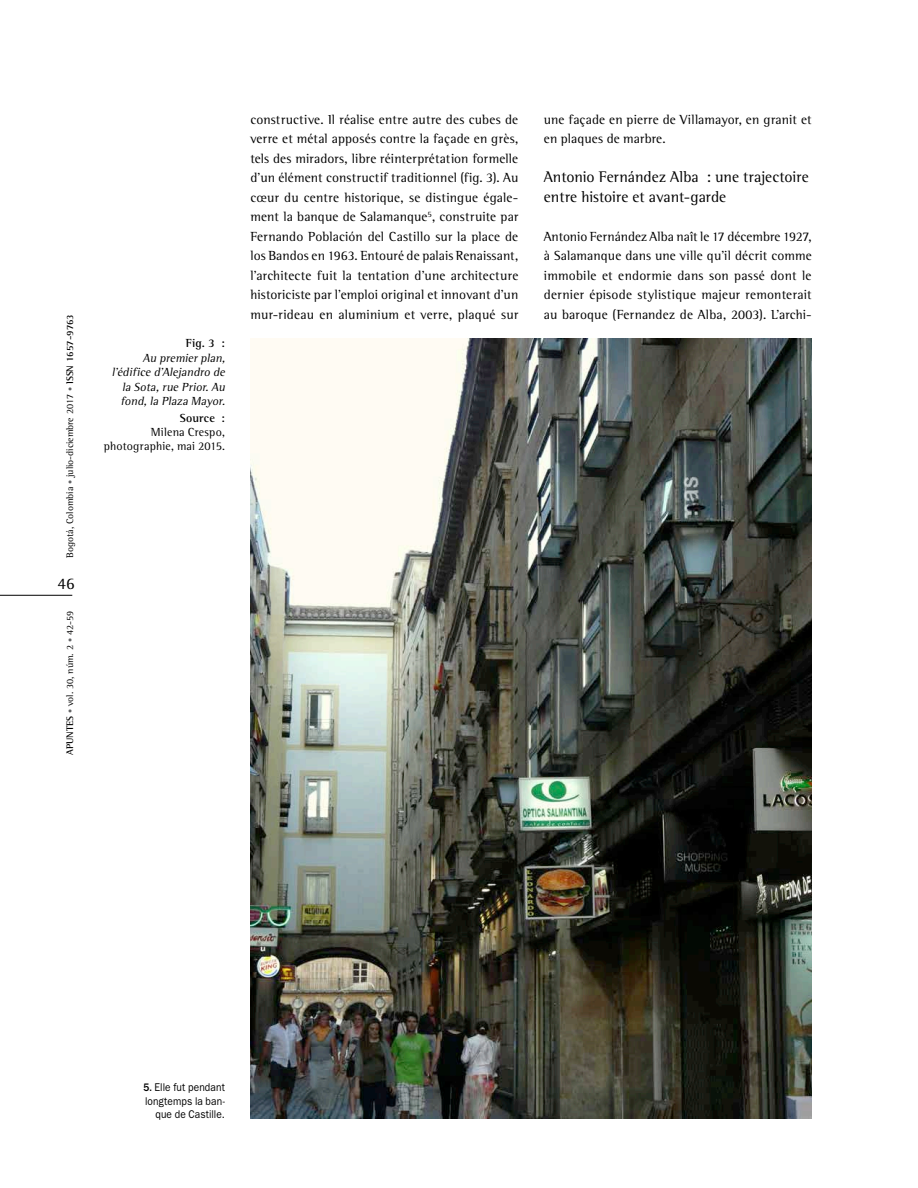
<style>
.page{position:relative;width:918px;height:1188px;background:#fff}
.page>*{position:absolute;margin:0;border:0;box-sizing:border-box;transform-origin:0 0}
.t1{font:16.5px "Agfa Rotis Semi Serif";color:#000}
.Subtitulo{font:15.75px/19.5px "Agfa Rotis Semi Serif";letter-spacing:.005em;color:#000}
.Body_Text{font:13.5px/19.5px "Agfa Rotis Semi Serif";letter-spacing:.015em;color:#000;text-align:justify}
.Body_Inicio{font:13.5px/19.5px "Agfa Rotis Semi Serif";letter-spacing:.01em;color:#000;text-align:justify}
.Pie_de_Foto_Texto{font:italic 12px/14.4px "Agfa Rotis Semi Serif";letter-spacing:.01em;color:#000;text-align:right}
.Pie_de_Foto_Texto_Fu{font:12px/14.4px "Agfa Rotis Semi Serif";letter-spacing:.015em;color:#000;text-align:right}
.Pie_de_Foto_Subtítul{font:700 12px "Agfa Rotis Semi Serif";letter-spacing:.015em;color:#000}
.Pie_de_Página{font:11.25px/13.5px "ITC Franklin Gothic Std";letter-spacing:.01em;color:#000;text-align:right;scale:.9 1}
.t2{font:9.75px "Agfa Rotis Semi Serif";color:#000}
.s1{font-size:8.25px;color:#636466}
.s2{font-weight:700}
.s3{font-weight:500}
</style>
<div class="page">
<hr style="left:0;top:595px;width:72px;height:1px;background:#000">
<img style="left:250px;top:338px;width:562px;height:780px">
<p class="t2" style="left:64px;top:558px;width:245px;rotate:-90deg">Bogotá, Colombia <span class="s1">•</span> julio-diciembre 2017 <span class="s1">•</span> <span class="s2">ISSN 1657-9763</span></p>
<p class="t1" style="left:57px;top:574px;width:19px">46</p>
<p class="t2" style="left:64px;top:755px;width:145px;rotate:-90deg"><span class="s2">APUNTES</span> <span class="s1">•</span> vol. 30, núm. 2 <span class="s1">•</span> 42-59</p>
<p class="Pie_de_Foto_Subtítul" style="left:186px;top:336px;width:41px">Fig. 3 :</p>
<p class="Pie_de_Foto_Texto" style="left:112px;top:351px;width:117px">Au premierplan, l’édifice d’Alejandro de la Sota,rue Prior.Au fond,la Plaza Mayor.</p>
<p class="Pie_de_Foto_Subtítul" style="left:180px;top:410px;width:47px">Source :</p>
<p class="Pie_de_Foto_Texto_Fu" style="left:104px;top:425px;width:123px">Milena Crespo, photographie, mai 2015.</p>
<p class="Body_Text" style="left:250px;top:109px;width:269px">constructive. Il réalise entre autre des cubes de verre et métal apposés contre la façade en grès, tels des miradors, libre réinterprétation formelle d’un élément constructif traditionnel (fig. 3). Au cœur du centre historique, se distingue égale&shy;ment la banque de Salamanque<sup>5</sup>, construite par Fernando Población del Castillo sur la place de los Bandos en 1963. Entouré de palais Renaissant, l’architecte fuit la tentation d’une architecture historiciste par l’emploi original et innovant d’un mur-rideau en aluminium et verre, plaqué sur</p>
<p class="Body_Text" style="left:544px;top:109px;width:269px">une façade en pierre de Villamayor, en granit et en plaques de marbre.</p>
<p class="Subtitulo" style="left:544px;top:167px;width:266px">Antonio Fernández Alba : une trajectoire entre histoire et avant-garde</p>
<p class="Body_Inicio" style="left:544px;top:226px;width:269px">Antonio Fernández Alba naît le 17 décembre 1927, à Salamanque dans une ville qu’il décrit comme immobile et endormie dans son passé dont le dernier épisode stylistique majeur remonterait au baroque (Fernandez de Alba, 2003). L’archi-</p>
<p class="Pie_de_Página" style="left:143px;top:1081px;width:92px"><span class="s3">5.</span> Elle fut pendant longtemps la ban&shy;que de Castille.</p>
</div>
